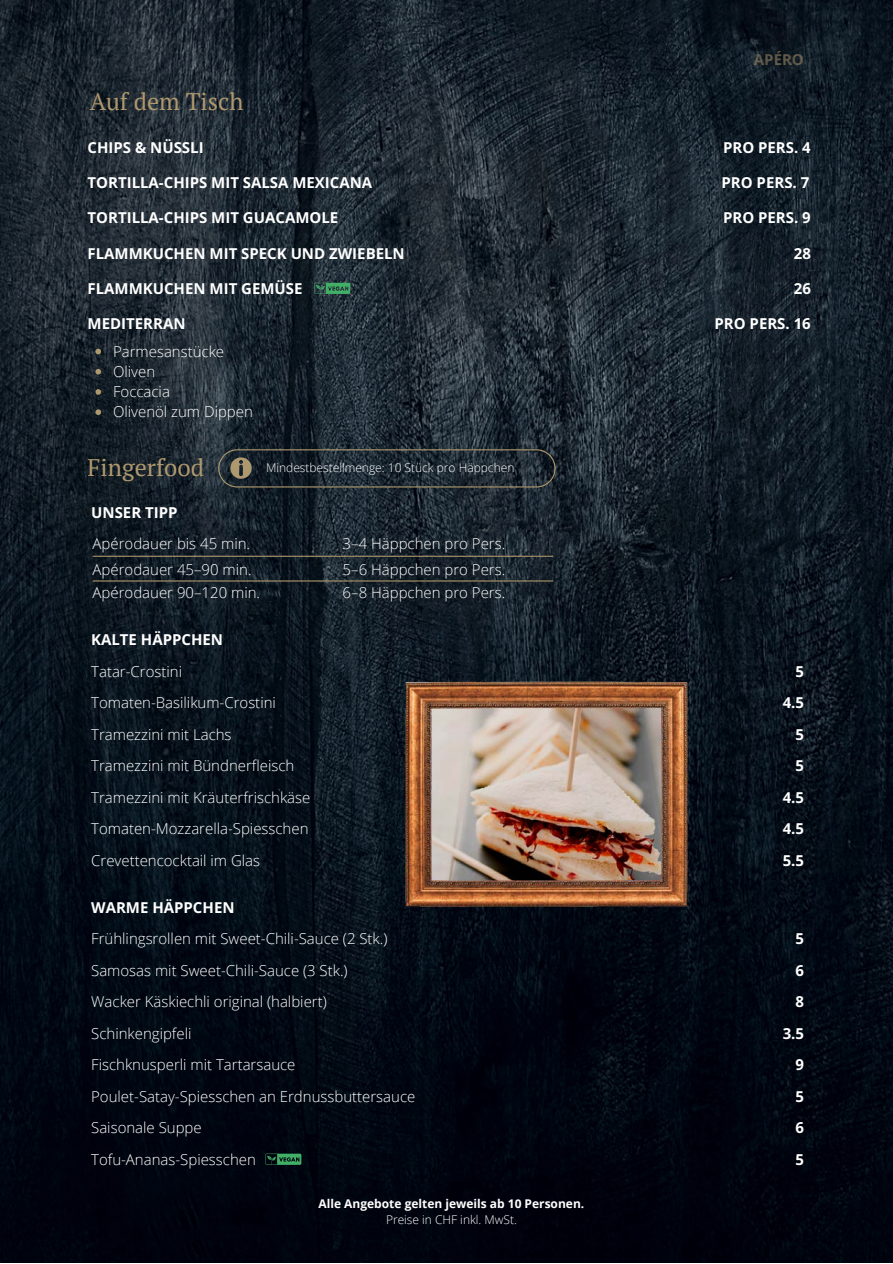
<style>
.page{position:relative;width:893px;height:1264px;background:#fff}
.page>*{position:absolute;margin:0;border:0;box-sizing:border-box;transform-origin:0 0}
.t1{font:24px "PT Serif";color:#ae986e}
.t2{font:300 15px "Open Sans";color:#fff}
.t3{font:700 15px "Open Sans";color:#fff}
.t4{font:700 15px "Open Sans";color:#ae986e}
.t5{font:300 12px "Open Sans";color:#fff}
.t6{font:700 12px "Open Sans";color:#fff}
</style>
<div class="page">
<img style="left:0;top:0;width:892px;height:1262px">
<svg style="left:314px;top:283px;width:36px;height:11px"></svg>
<svg style="left:95px;top:348px;width:6px;height:6px"></svg>
<svg style="left:95px;top:369px;width:6px;height:5px"></svg>
<svg style="left:95px;top:389px;width:6px;height:6px"></svg>
<svg style="left:95px;top:409px;width:6px;height:6px"></svg>
<svg style="left:218px;top:449px;width:337px;height:38px"></svg>
<svg style="left:265px;top:1153px;width:36px;height:11px"></svg>
<hr style="left:93px;top:555px;width:460px;height:2px;background:#ae986e">
<hr style="left:93px;top:580px;width:460px;height:1px;background:#ae986e">
<img style="left:377px;top:657px;width:339px;height:273px">
<p class="t1" style="left:90px;top:85px;width:155px">Auf dem Tisch</p>
<p class="t4" style="left:753px;top:49px;width:51px">APÉRO</p>
<p class="t3" style="left:88px;top:137px;width:117px">CHIPS &amp; NÜSSLI</p>
<p class="t3" style="left:723px;top:137px;width:89px">PRO PERS. 4</p>
<p class="t3" style="left:88px;top:172px;width:286px">TORTILLA-CHIPS MIT SALSA MEXICANA</p>
<p class="t3" style="left:721px;top:172px;width:89px">PRO PERS. 7</p>
<p class="t3" style="left:88px;top:207px;width:252px">TORTILLA-CHIPS MIT GUACAMOLE</p>
<p class="t3" style="left:723px;top:207px;width:89px">PRO PERS. 9</p>
<p class="t3" style="left:88px;top:242px;width:318px">FLAMMKUCHEN MIT SPECK UND ZWIEBELN</p>
<p class="t3" style="left:793px;top:242px;width:19px">28</p>
<p class="t3" style="left:88px;top:278px;width:216px">FLAMMKUCHEN MIT GEMÜSE</p>
<p class="t3" style="left:793px;top:278px;width:19px">26</p>
<p class="t3" style="left:88px;top:313px;width:99px">MEDITERRAN</p>
<p class="t2" style="left:113px;top:340px;width:113px">Parmesanstücke</p>
<p class="t2" style="left:113px;top:361px;width:44px">Oliven</p>
<p class="t2" style="left:113px;top:381px;width:58px">Foccacia</p>
<p class="t2" style="left:113px;top:401px;width:141px">Olivenöl zum Dippen</p>
<p class="t1" style="left:88px;top:450px;width:118px">Fingerfood</p>
<p class="t5" style="left:266px;top:459px;width:250px">Mindestbestellmenge: 10 Stück pro Häppchen</p>
<p class="t3" style="left:91px;top:502px;width:88px">UNSER TIPP</p>
<p class="t2" style="left:93px;top:533px;width:159px">Apérodauer bis 45 min.</p>
<p class="t2" style="left:342px;top:533px;width:164px">3–4 Häppchen pro Pers.</p>
<p class="t2" style="left:93px;top:559px;width:160px">Apérodauer 45–90 min.</p>
<p class="t2" style="left:342px;top:559px;width:164px">5–6 Häppchen pro Pers.</p>
<p class="t2" style="left:93px;top:582px;width:169px">Apérodauer 90–120 min.</p>
<p class="t2" style="left:342px;top:582px;width:164px">6–8 Häppchen pro Pers.</p>
<p class="t3" style="left:91px;top:629px;width:133px">KALTE HÄPPCHEN</p>
<p class="t2" style="left:91px;top:660px;width:92px">Tatar-Crostini</p>
<p class="t2" style="left:91px;top:692px;width:186px">Tomaten-Basilikum-Crostini</p>
<p class="t2" style="left:91px;top:723px;width:142px">Tramezzini mit Lachs</p>
<p class="t2" style="left:91px;top:755px;width:204px">Tramezzini mit Bündnerfleisch</p>
<p class="t2" style="left:91px;top:786px;width:221px">Tramezzini mit Kräuterfrischkäse</p>
<p class="t2" style="left:91px;top:818px;width:219px">Tomaten-Mozzarella-Spiesschen</p>
<p class="t2" style="left:91px;top:849px;width:170px">Crevettencocktail im Glas</p>
<p class="t3" style="left:91px;top:896px;width:145px">WARME HÄPPCHEN</p>
<p class="t2" style="left:91px;top:928px;width:298px">Frühlingsrollen mit Sweet-Chili-Sauce (2 Stk.)</p>
<p class="t2" style="left:91px;top:959px;width:258px">Samosas mit Sweet-Chili-Sauce (3 Stk.)</p>
<p class="t2" style="left:91px;top:991px;width:237px">Wacker Käskiechli original (halbiert)</p>
<p class="t2" style="left:91px;top:1022px;width:102px">Schinkengipfeli</p>
<p class="t2" style="left:91px;top:1054px;width:206px">Fischknusperli mit Tartarsauce</p>
<p class="t2" style="left:91px;top:1085px;width:325px">Poulet-Satay-Spiesschen an Erdnussbuttersauce</p>
<p class="t2" style="left:91px;top:1117px;width:112px">Saisonale Suppe</p>
<p class="t2" style="left:91px;top:1148px;width:166px">Tofu-Ananas-Spiesschen</p>
<p class="t6" style="left:318px;top:1194px;width:267px">Alle Angebote gelten jeweils ab 10 Personen.</p>
<p class="t5" style="left:386px;top:1210px;width:132px">Preise in CHF inkl. MwSt.</p>
<p class="t3" style="left:714px;top:313px;width:98px">PRO PERS. 16</p>
<p class="t3" style="left:795px;top:660px;width:10px">5</p>
<p class="t3" style="left:782px;top:692px;width:23px">4.5</p>
<p class="t3" style="left:795px;top:723px;width:10px">5</p>
<p class="t3" style="left:795px;top:755px;width:10px">5</p>
<p class="t3" style="left:782px;top:786px;width:23px">4.5</p>
<p class="t3" style="left:782px;top:818px;width:23px">4.5</p>
<p class="t3" style="left:782px;top:849px;width:23px">5.5</p>
<p class="t3" style="left:795px;top:928px;width:10px">5</p>
<p class="t3" style="left:795px;top:959px;width:10px">6</p>
<p class="t3" style="left:795px;top:991px;width:10px">8</p>
<p class="t3" style="left:782px;top:1022px;width:23px">3.5</p>
<p class="t3" style="left:795px;top:1054px;width:10px">9</p>
<p class="t3" style="left:795px;top:1085px;width:10px">5</p>
<p class="t3" style="left:795px;top:1117px;width:10px">6</p>
<p class="t3" style="left:795px;top:1148px;width:10px">5</p>
</div>
